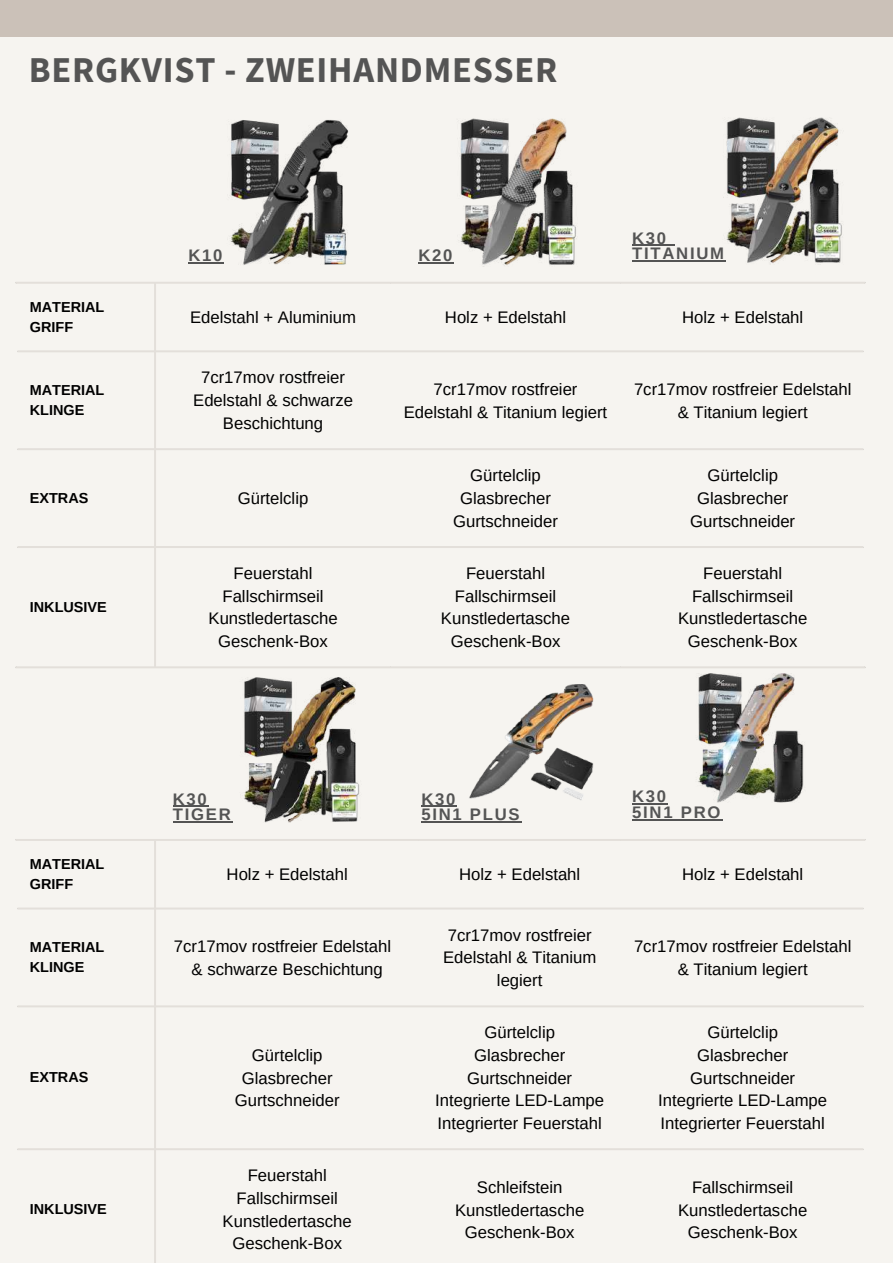
<style>
.page{position:relative;width:893px;height:1264px;background:#fff}
.page>*{position:absolute;margin:0;border:0;box-sizing:border-box;transform-origin:0 0}
.t1{font:700 36.3px "Source Sans Pro";letter-spacing:.02em;color:#545454}
.t2{font:16.65px/22.6px "Arimo";color:#000;text-align:center}
.t3{font:700 16.65px/15.8px "Arimo";letter-spacing:.105em;color:#545454}
.t4{font:700 14.4px/19.6px "Arimo";color:#000}
</style>
<div class="page">
<div style="left:0;top:0;width:892px;height:1262px;background:#f6f4f0"></div>
<div style="left:0;top:0;width:892px;height:37px;background:#cbc1b8"></div>
<img style="left:217px;top:120px;width:132px;height:145px">
<img style="left:445px;top:119px;width:131px;height:146px">
<hr style="left:154px;top:284px;width:2px;height:382px;background:#e3dfda">
<hr style="left:15px;top:282px;width:850px;height:2px;background:#e3dfda">
<hr style="left:17px;top:350px;width:846px;height:2px;background:#e3dfda">
<hr style="left:17px;top:448px;width:846px;height:2px;background:#e3dfda">
<hr style="left:17px;top:546px;width:846px;height:2px;background:#e3dfda">
<hr style="left:15px;top:666px;width:850px;height:2px;background:#e3dfda">
<img style="left:711px;top:117px;width:131px;height:146px">
<img style="left:229px;top:677px;width:131px;height:146px">
<hr style="left:154px;top:841px;width:2px;height:421px;background:#e3dfda">
<hr style="left:15px;top:839px;width:850px;height:2px;background:#e3dfda">
<hr style="left:17px;top:907px;width:846px;height:2px;background:#e3dfda">
<hr style="left:17px;top:1005px;width:846px;height:2px;background:#e3dfda">
<hr style="left:17px;top:1148px;width:846px;height:2px;background:#e3dfda">
<hr style="left:15px;top:1263px;width:850px;height:1px;background:#e3dfda">
<img style="left:696px;top:674px;width:108px;height:128px">
<img style="left:469px;top:684px;width:125px;height:116px">
<hr style="left:188px;top:262px;width:36px;height:1px;background:#545454">
<hr style="left:418px;top:262px;width:36px;height:1px;background:#545454">
<hr style="left:632px;top:245px;width:36px;height:1px;background:#545454">
<hr style="left:632px;top:260px;width:93px;height:1px;background:#545454">
<hr style="left:173px;top:805px;width:36px;height:2px;background:#545454">
<hr style="left:173px;top:821px;width:59px;height:1px;background:#545454">
<hr style="left:421px;top:805px;width:36px;height:2px;background:#545454">
<hr style="left:421px;top:821px;width:100px;height:1px;background:#545454">
<hr style="left:632px;top:803px;width:36px;height:1px;background:#545454">
<hr style="left:632px;top:819px;width:90px;height:1px;background:#545454">
<h1 class="t1" style="left:29px;top:47px;width:530px">BERGKVIST - ZWEIHANDMESSER</h1>
<p class="t3" style="left:188px;top:247px;width:36px">K10</p>
<p class="t3" style="left:418px;top:247px;width:36px">K20</p>
<p class="t3" style="left:632px;top:230px;width:93px">K30<br>TITANIUM</p>
<p class="t4" style="left:30px;top:297px;width:76px">MATERIAL<br>GRIFF</p>
<p class="t2" style="left:190px;top:305px;width:167px">Edelstahl + Aluminium</p>
<p class="t2" style="left:445px;top:305px;width:123px">Holz + Edelstahl</p>
<p class="t2" style="left:682px;top:305px;width:123px">Holz + Edelstahl</p>
<p class="t4" style="left:30px;top:380px;width:76px">MATERIAL<br>KLINGE</p>
<p class="t2" style="left:193px;top:366px;width:161px">7cr17mov rostfreier<br>Edelstahl &amp; schwarze<br>Beschichtung</p>
<p class="t2" style="left:404px;top:378px;width:205px">7cr17mov rostfreier<br>Edelstahl &amp; Titanium legiert</p>
<p class="t2" style="left:634px;top:378px;width:219px">7cr17mov rostfreier Edelstahl &amp; Titanium legiert</p>
<p class="t4" style="left:30px;top:488px;width:60px">EXTRAS</p>
<p class="t2" style="left:238px;top:487px;width:72px">Gürtelclip</p>
<p class="t2" style="left:453px;top:464px;width:106px">Gürtelclip<br>Glasbrecher<br>Gurtschneider</p>
<p class="t2" style="left:690px;top:464px;width:106px">Gürtelclip<br>Glasbrecher<br>Gurtschneider</p>
<p class="t4" style="left:30px;top:597px;width:79px">INKLUSIVE</p>
<p class="t2" style="left:208px;top:562px;width:131px">Feuerstahl<br>Fallschirmseil<br>Kunstledertasche<br>Geschenk-Box</p>
<p class="t2" style="left:441px;top:562px;width:131px">Feuerstahl<br>Fallschirmseil<br>Kunstledertasche<br>Geschenk-Box</p>
<p class="t2" style="left:678px;top:562px;width:131px">Feuerstahl<br>Fallschirmseil<br>Kunstledertasche<br>Geschenk-Box</p>
<p class="t3" style="left:173px;top:791px;width:59px">K30<br>TIGER</p>
<p class="t3" style="left:421px;top:791px;width:100px">K30<br>5IN1 PLUS</p>
<p class="t3" style="left:632px;top:788px;width:90px">K30<br>5IN1 PRO</p>
<p class="t4" style="left:30px;top:854px;width:76px">MATERIAL<br>GRIFF</p>
<p class="t2" style="left:226px;top:862px;width:123px">Holz + Edelstahl</p>
<p class="t2" style="left:459px;top:862px;width:123px">Holz + Edelstahl</p>
<p class="t2" style="left:682px;top:862px;width:123px">Holz + Edelstahl</p>
<p class="t4" style="left:30px;top:937px;width:76px">MATERIAL<br>KLINGE</p>
<p class="t2" style="left:174px;top:935px;width:219px">7cr17mov rostfreier Edelstahl &amp; schwarze Beschichtung</p>
<p class="t2" style="left:443px;top:923px;width:155px">7cr17mov rostfreier<br>Edelstahl &amp; Titanium legiert</p>
<p class="t2" style="left:634px;top:935px;width:219px">7cr17mov rostfreier Edelstahl &amp; Titanium legiert</p>
<p class="t4" style="left:30px;top:1066px;width:60px">EXTRAS</p>
<p class="t4" style="left:30px;top:1198px;width:79px">INKLUSIVE</p>
<p class="t2" style="left:235px;top:1044px;width:106px">Gürtelclip<br>Glasbrecher<br>Gurtschneider</p>
<p class="t2" style="left:435px;top:1021px;width:170px">Gürtelclip<br>Glasbrecher<br>Gurtschneider<br>Integrierte LED-Lampe<br>Integrierter Feuerstahl</p>
<p class="t2" style="left:658px;top:1021px;width:170px">Gürtelclip<br>Glasbrecher<br>Gurtschneider<br>Integrierte LED-Lampe<br>Integrierter Feuerstahl</p>
<p class="t2" style="left:223px;top:1164px;width:131px">Feuerstahl<br>Fallschirmseil<br>Kunstledertasche<br>Geschenk-Box</p>
<p class="t2" style="left:455px;top:1175px;width:131px">Schleifstein<br>Kunstledertasche<br>Geschenk-Box</p>
<p class="t2" style="left:678px;top:1175px;width:131px">Fallschirmseil<br>Kunstledertasche<br>Geschenk-Box</p>
</div>
